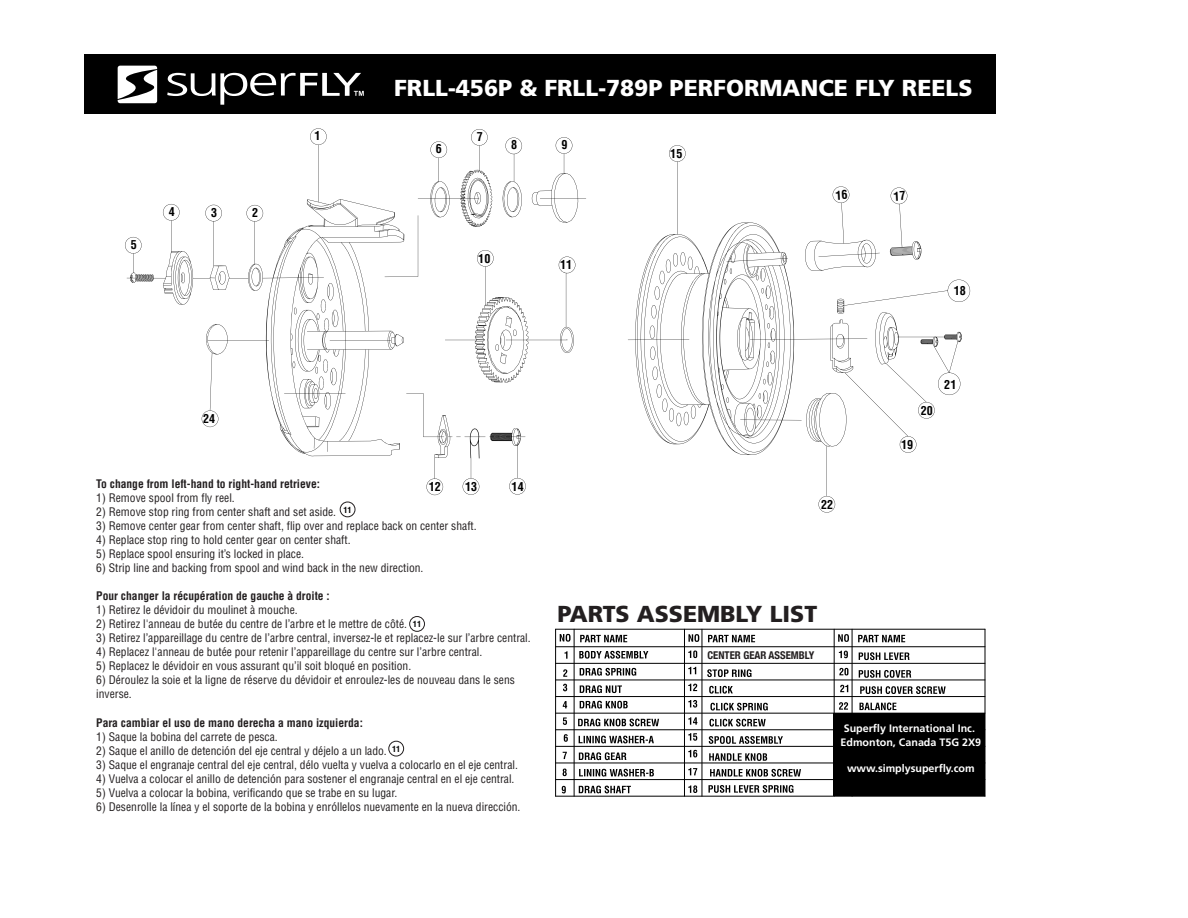
<style>
.page{position:relative;width:1188px;height:918px;background:#fff}
.page>*{position:absolute;margin:0;border:0;box-sizing:border-box;transform-origin:0 0}
.t1{font:900 23.1px "Frutiger LT Std";color:#fff}
.t2{font:900 23.1px "Frutiger LT Std";color:#231f20}
.t3{font:700 condensed 12px "Helvetica";color:#000}
.t4{font:condensed 11.55px/14px "Helvetica";color:#231f20}
.t5{font:700 condensed 11.55px "Helvetica";color:#231f20}
.t6{font:700 10.8px/13.2px "Frutiger LT Std";color:#fff}
.t7{font:700 condensed 10.8px "Helvetica Neue";color:#231f20}
.t8{font:700 condensed 8.25px "Helvetica";color:#000}
</style>
<div class="page">
<svg style="left:125px;top:128px;width:845px;height:385px"></svg>
<hr style="left:985px;top:629px;width:1px;height:167px;background:#000">
<hr style="left:556px;top:796px;width:429px;height:1px;background:#000">
<svg style="left:710px;top:719px;width:56px;height:8px"></svg>
<svg style="left:564px;top:734px;width:4px;height:8px"></svg>
<svg style="left:688px;top:733px;width:9px;height:8px"></svg>
<hr style="left:555px;top:629px;width:1px;height:167px;background:#000">
<hr style="left:574px;top:629px;width:1px;height:167px;background:#000">
<hr style="left:684px;top:629px;width:1px;height:167px;background:#000">
<hr style="left:702px;top:629px;width:1px;height:167px;background:#000">
<hr style="left:852px;top:629px;width:1px;height:167px;background:#000">
<hr style="left:834px;top:629px;width:1px;height:167px;background:#000">
<svg style="left:709px;top:736px;width:74px;height:8px"></svg>
<svg style="left:710px;top:769px;width:91px;height:8px"></svg>
<svg style="left:709px;top:753px;width:58px;height:8px"></svg>
<hr style="left:556px;top:746px;width:429px;height:1px;background:#000">
<hr style="left:556px;top:779px;width:429px;height:1px;background:#000">
<hr style="left:556px;top:763px;width:429px;height:1px;background:#000">
<svg style="left:579px;top:736px;width:75px;height:7px"></svg>
<svg style="left:579px;top:769px;width:75px;height:8px"></svg>
<svg style="left:579px;top:752px;width:47px;height:8px"></svg>
<svg style="left:562px;top:786px;width:4px;height:7px"></svg>
<svg style="left:563px;top:769px;width:4px;height:7px"></svg>
<svg style="left:563px;top:752px;width:4px;height:7px"></svg>
<svg style="left:688px;top:785px;width:9px;height:8px"></svg>
<svg style="left:688px;top:768px;width:9px;height:7px"></svg>
<svg style="left:688px;top:750px;width:9px;height:7px"></svg>
<svg style="left:579px;top:786px;width:52px;height:7px"></svg>
<hr style="left:556px;top:629px;width:429px;height:1px;background:#000">
<hr style="left:556px;top:646px;width:429px;height:1px;background:#000">
<svg style="left:707px;top:669px;width:45px;height:8px"></svg>
<svg style="left:710px;top:703px;width:58px;height:8px"></svg>
<hr style="left:556px;top:663px;width:429px;height:1px;background:#000">
<hr style="left:556px;top:680px;width:429px;height:1px;background:#000">
<hr style="left:556px;top:696px;width:429px;height:1px;background:#000">
<hr style="left:556px;top:713px;width:429px;height:1px;background:#000">
<hr style="left:556px;top:729px;width:429px;height:1px;background:#000">
<svg style="left:579px;top:651px;width:69px;height:8px"></svg>
<svg style="left:580px;top:668px;width:56px;height:8px"></svg>
<svg style="left:580px;top:701px;width:48px;height:8px"></svg>
<svg style="left:580px;top:685px;width:42px;height:8px"></svg>
<svg style="left:578px;top:719px;width:81px;height:7px"></svg>
<svg style="left:563px;top:717px;width:4px;height:8px"></svg>
<svg style="left:563px;top:701px;width:4px;height:7px"></svg>
<svg style="left:563px;top:684px;width:4px;height:7px"></svg>
<svg style="left:564px;top:651px;width:3px;height:8px"></svg>
<svg style="left:563px;top:669px;width:4px;height:8px"></svg>
<svg style="left:560px;top:634px;width:11px;height:8px"></svg>
<svg style="left:688px;top:717px;width:9px;height:8px"></svg>
<svg style="left:688px;top:684px;width:9px;height:7px"></svg>
<svg style="left:688px;top:700px;width:9px;height:8px"></svg>
<svg style="left:709px;top:686px;width:24px;height:8px"></svg>
<svg style="left:688px;top:651px;width:9px;height:7px"></svg>
<svg style="left:688px;top:667px;width:8px;height:7px"></svg>
<svg style="left:688px;top:634px;width:11px;height:8px"></svg>
<svg style="left:708px;top:785px;width:86px;height:8px"></svg>
<svg style="left:859px;top:652px;width:51px;height:8px"></svg>
<svg style="left:859px;top:670px;width:52px;height:8px"></svg>
<svg style="left:860px;top:686px;width:86px;height:8px"></svg>
<svg style="left:859px;top:703px;width:37px;height:7px"></svg>
<svg style="left:839px;top:702px;width:9px;height:8px"></svg>
<svg style="left:840px;top:685px;width:8px;height:7px"></svg>
<svg style="left:839px;top:651px;width:9px;height:7px"></svg>
<svg style="left:839px;top:668px;width:9px;height:7px"></svg>
<svg style="left:838px;top:634px;width:11px;height:8px"></svg>
<svg style="left:580px;top:635px;width:47px;height:7px"></svg>
<svg style="left:708px;top:635px;width:47px;height:7px"></svg>
<svg style="left:858px;top:635px;width:47px;height:7px"></svg>
<div style="left:834px;top:713px;width:151px;height:83px;background:#000"></div>
<div style="left:84px;top:54px;width:911px;height:60px;background:#000"></div>
<svg style="left:118px;top:66px;width:246px;height:39px"></svg>
<div style="left:340px;top:502px;width:15px;height:15px;border:1px solid #231f20;border-radius:50%"></div>
<div style="left:409px;top:616px;width:16px;height:16px;border:1px solid #231f20;border-radius:50%"></div>
<div style="left:388px;top:741px;width:16px;height:15px;border:1px solid #231f20;border-radius:50%"></div>
<svg style="left:836px;top:190px;width:11px;height:9px"></svg>
<svg style="left:894px;top:191px;width:11px;height:10px"></svg>
<p class="t3" style="left:131px;top:237px;width:8px">5</p>
<p class="t3" style="left:169px;top:204px;width:8px">4</p>
<p class="t3" style="left:211px;top:205px;width:8px">3</p>
<p class="t3" style="left:252px;top:205px;width:8px">2</p>
<p class="t3" style="left:315px;top:128px;width:8px">1</p>
<p class="t3" style="left:203px;top:412px;width:14px">24</p>
<p class="t1" style="left:394px;top:74px;width:580px">FRLL-456P &amp; FRLL-789P PERFORMANCE FLY REELS</p>
<p class="t3" style="left:436px;top:141px;width:8px">6</p>
<p class="t3" style="left:477px;top:129px;width:8px">7</p>
<p class="t3" style="left:511px;top:138px;width:8px">8</p>
<p class="t3" style="left:561px;top:138px;width:8px">9</p>
<p class="t3" style="left:478px;top:251px;width:14px">10</p>
<p class="t3" style="left:560px;top:258px;width:14px">11</p>
<p class="t3" style="left:670px;top:146px;width:14px">15</p>
<p class="t3" style="left:954px;top:283px;width:14px">18</p>
<p class="t3" style="left:921px;top:403px;width:14px">20</p>
<p class="t3" style="left:901px;top:437px;width:14px">19</p>
<p class="t3" style="left:944px;top:377px;width:14px">21</p>
<p class="t5" style="left:96px;top:477px;width:225px">To change from left-hand to right-hand retrieve:</p>
<p class="t4" style="left:96px;top:491px;width:140px">1) Remove spool from fly reel.</p>
<p class="t4" style="left:96px;top:505px;width:241px">2) Remove stop ring from center shaft and set aside.</p>
<p class="t4" style="left:96px;top:519px;width:382px">3) Remove center gear from center shaft, flip over and replace back on center shaft.</p>
<p class="t4" style="left:96px;top:533px;width:256px">4) Replace stop ring to hold center gear on center shaft.</p>
<p class="t4" style="left:96px;top:547px;width:209px">5) Replace spool ensuring it’s locked in place.</p>
<p class="t4" style="left:96px;top:561px;width:329px">6) Strip line and backing from spool and wind back in the new direction.</p>
<p class="t5" style="left:96px;top:589px;width:235px">Pour changer la récupération de gauche à droite :</p>
<p class="t4" style="left:96px;top:603px;width:203px">1) Retirez le dévidoir du moulinet à mouche.</p>
<p class="t4" style="left:96px;top:617px;width:312px">2) Retirez l'anneau de butée du centre de l’arbre et le mettre de côté.</p>
<p class="t4" style="left:96px;top:631px;width:436px">3) Retirez l’appareillage du centre de l’arbre central, inversez-le et replacez-le sur l’arbre central.</p>
<p class="t4" style="left:96px;top:645px;width:388px">4) Replacez l'anneau de butée pour retenir l’appareillage du centre sur l’arbre central.</p>
<p class="t4" style="left:96px;top:659px;width:316px">5) Replacez le dévidoir en vous assurant qu’il soit bloqué en position.</p>
<p class="t4" style="left:96px;top:673px;width:420px">6) Déroulez la soie et la ligne de réserve du dévidoir et enroulez-les de nouveau dans le sens inverse.</p>
<p class="t5" style="left:96px;top:715px;width:268px">Para cambiar el uso de mano derecha a mano izquierda:</p>
<p class="t4" style="left:96px;top:729px;width:183px">1) Saque la bobina del carrete de pesca.</p>
<p class="t4" style="left:96px;top:743px;width:292px">2) Saque el anillo de detención del eje central y déjelo a un lado.</p>
<p class="t4" style="left:96px;top:757px;width:423px">3) Saque el engranaje central del eje central, délo vuelta y vuelva a colocarlo en el eje central.</p>
<p class="t4" style="left:96px;top:771px;width:420px">4) Vuelva a colocar el anillo de detención para sostener el engranaje central en el eje central.</p>
<p class="t4" style="left:96px;top:785px;width:303px">5) Vuelva a colocar la bobina, verificando que se trabe en su lugar.</p>
<p class="t4" style="left:96px;top:799px;width:426px">6) Desenrolle la línea y el soporte de la bobina y enróllelos nuevamente en la nueva dirección.</p>
<p class="t3" style="left:429px;top:480px;width:14px">12</p>
<p class="t3" style="left:465px;top:480px;width:14px">13</p>
<p class="t3" style="left:512px;top:479px;width:14px">14</p>
<p class="t8" style="left:343px;top:505px;width:10px">11</p>
<p class="t8" style="left:413px;top:619px;width:10px">11</p>
<p class="t8" style="left:392px;top:744px;width:10px">11</p>
<p class="t3" style="left:821px;top:497px;width:14px">22</p>
<p class="t2" style="left:557px;top:600px;width:261px">PARTS ASSEMBLY LIST</p>
<p class="t7" style="left:707px;top:648px;width:108px">CENTER GEAR ASSEMBLY</p>
<p class="t6" style="left:841px;top:722px;width:142px">Superfly International Inc.<br>Edmonton, Canada T5G 2X9</p>
<p class="t6" style="left:847px;top:762px;width:129px">www.simplysuperfly.com</p>
</div>
